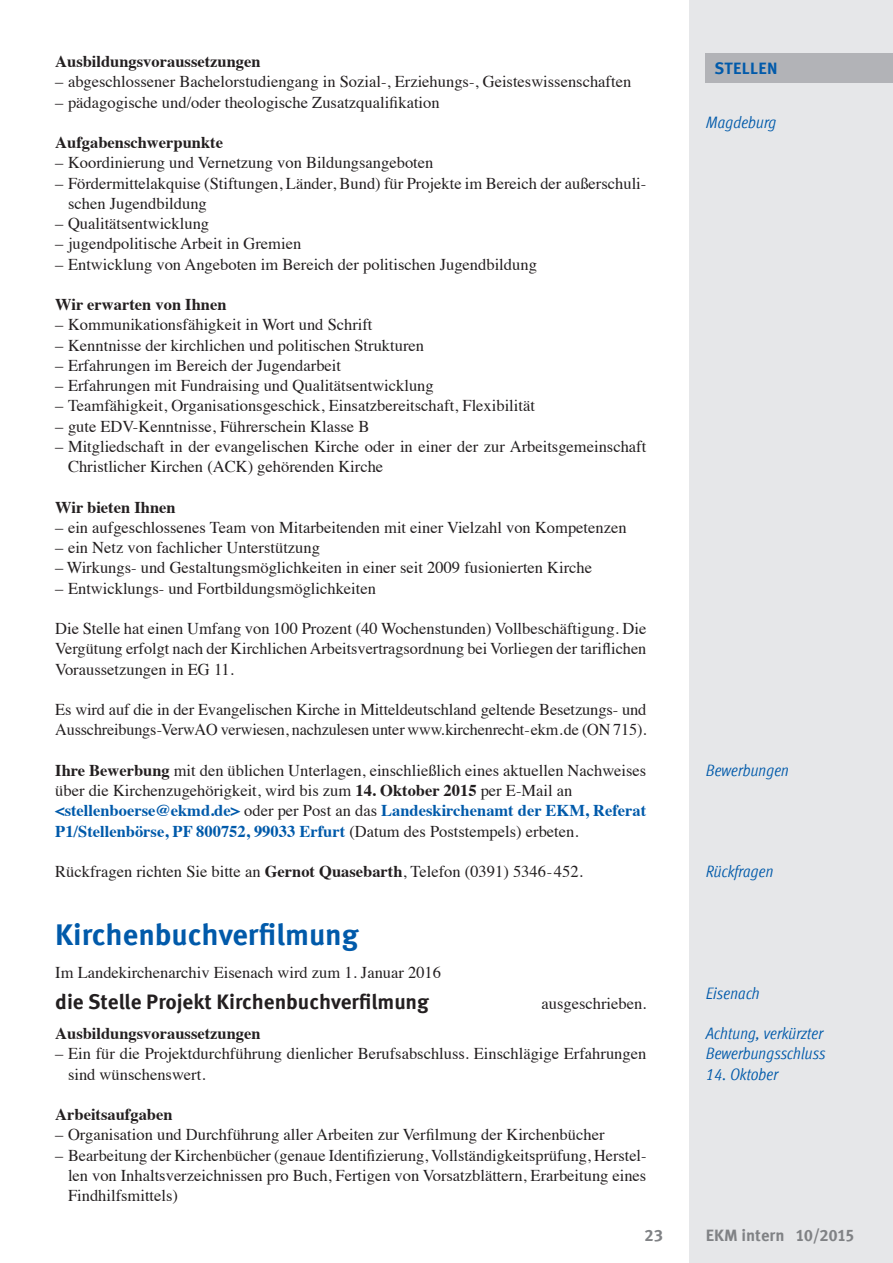
<style>
.page{position:relative;width:893px;height:1263px;background:#fff}
.page>*{position:absolute;margin:0;border:0;box-sizing:border-box;transform-origin:0 0}
.t1{font:700 30px "Meta Offc";color:#015aaa}
.t2{font:700 21px "Meta Offc";color:#231f20}
.t3{font:16.5px/20.2px "Times";color:#231f20}
.t4{font:700 16.5px "Times";color:#231f20}
.t5{font:italic condensed 16.5px/20.2px "Meta Offc";letter-spacing:-.005em;color:#015aaa}
.t6{font:700 16.5px "Meta Offc";color:#808285}
.t7{font:700 16.5px "Meta Offc";letter-spacing:.025em;color:#015aaa}
.s1{font-weight:700}
.s2{font-weight:700;color:#015aaa}
</style>
<div class="page">
<div style="left:689px;top:0;width:204px;height:1263px;background:#e6e7e9"></div>
<div style="left:706px;top:53px;width:187px;height:30px;background:#b2b3b7"></div>
<p class="t4" style="left:55px;top:46px;width:207px">Ausbildungsvoraussetzungen</p>
<p class="t3" style="left:55px;top:70px;width:577px">– abgeschlossener Bachelorstudiengang in Sozial-, Erziehungs-, Geisteswissenschaften</p>
<p class="t3" style="left:55px;top:90px;width:386px">– pädagogische und/oder theologische Zusatzqualifikation</p>
<p class="t4" style="left:55px;top:127px;width:169px">Aufgabenschwerpunkte</p>
<p class="t3" style="left:55px;top:151px;width:380px">– Koordinierung und Vernetzung von Bildungsangeboten</p>
<p class="t3" style="left:68px;top:171px;width:580px;text-indent:-13px">– Fördermittelakquise (Stiftungen, Länder, Bund) für Projekte im Bereich der außerschuli&shy;schen Jugendbildung</p>
<p class="t3" style="left:55px;top:212px;width:155px">– Qualitätsentwicklung</p>
<p class="t3" style="left:55px;top:232px;width:248px">– jugendpolitische Arbeit in Gremien</p>
<p class="t3" style="left:55px;top:252px;width:483px">– Entwicklung von Angeboten im Bereich der politischen Jugendbildung</p>
<p class="t4" style="left:55px;top:289px;width:173px">Wir erwarten von Ihnen</p>
<p class="t3" style="left:55px;top:313px;width:319px">– Kommunikationsfähigkeit in Wort und Schrift</p>
<p class="t3" style="left:55px;top:333px;width:370px">– Kenntnisse der kirchlichen und politischen Strukturen</p>
<p class="t3" style="left:55px;top:354px;width:287px">– Erfahrungen im Bereich der Jugendarbeit</p>
<p class="t3" style="left:55px;top:374px;width:380px">– Erfahrungen mit Fundraising und Qualitätsentwicklung</p>
<p class="t3" style="left:55px;top:394px;width:481px">– Teamfähigkeit, Organisationsgeschick, Einsatzbereitschaft, Flexibilität</p>
<p class="t3" style="left:55px;top:414px;width:316px">– gute EDV-Kenntnisse, Führerschein Klasse B</p>
<p class="t3" style="left:68px;top:435px;width:580px;text-indent:-13px">– Mitgliedschaft in der evangelischen Kirche oder in einer der zur Arbeitsgemeinschaft<br>Christlicher Kirchen (ACK) gehörenden Kirche</p>
<p class="t4" style="left:55px;top:491px;width:122px">Wir bieten Ihnen</p>
<p class="t3" style="left:55px;top:516px;width:573px">– ein aufgeschlossenes Team von Mitarbeitenden mit einer Vielzahl von Kompetenzen</p>
<p class="t3" style="left:55px;top:536px;width:266px">– ein Netz von fachlicher Unterstützung</p>
<p class="t3" style="left:55px;top:556px;width:538px">– Wirkungs- und Gestaltungsmöglichkeiten in einer seit 2009 fusionierten Kirche</p>
<p class="t3" style="left:55px;top:576px;width:322px">– Entwicklungs- und Fortbildungsmöglichkeiten</p>
<p class="t3" style="left:55px;top:617px;width:593px;text-align:justify">Die Stelle hat einen Umfang von 100 Prozent (40 Wochenstunden) Vollbeschäftigung. Die Vergütung erfolgt nach der Kirchlichen Arbeitsvertragsordnung bei Vorliegen der tariflichen Voraussetzungen in EG 11.</p>
<p class="t3" style="left:55px;top:698px;width:593px">Es wird auf die in der Evangelischen Kirche in Mitteldeutschland geltende Besetzungs- und<br>Ausschreibungs-VerwAO verwiesen, nachzulesen unter www.kirchenrecht-ekm.de (ON 715).</p>
<p class="t3" style="left:55px;top:759px;width:593px"><span class="s1">Ihre Bewerbung</span> mit den üblichen Unterlagen, einschließlich eines aktuellen Nachweises über die Kirchenzugehörigkeit, wird bis zum <span class="s1">14. Oktober 2015</span> per E-Mail an <span class="s2">&lt;stellenboerse@ekmd.de&gt;</span> oder per Post an das <span class="s2">Landeskirchenamt der EKM, Referat P1/Stellenbörse, PF 800752, 99033 Erfurt</span> (Datum des Poststempels) erbeten.</p>
<p class="t3" style="left:55px;top:860px;width:529px">Rückfragen richten Sie bitte an <span class="s1">Gernot Quasebarth</span>, Telefon (0391) 5346-452.</p>
<p class="t1" style="left:55px;top:917px;width:305px">Kirchenbuchverfilmung</p>
<p class="t3" style="left:55px;top:961px;width:387px">Im Landekirchenarchiv Eisenach wird zum 1. Januar 2016</p>
<p class="t2" style="left:55px;top:989px;width:375px">die Stelle Projekt Kirchenbuchverfilmung</p>
<p class="t3" style="left:541px;top:992px;width:106px">ausgeschrieben.</p>
<p class="t4" style="left:55px;top:1018px;width:207px">Ausbildungsvoraussetzungen</p>
<p class="t3" style="left:68px;top:1042px;width:580px;text-indent:-13px">– Ein für die Projektdurchführung dienlicher Berufsabschluss. Einschlägige Erfahrungen sind wünschenswert.</p>
<p class="t4" style="left:55px;top:1099px;width:119px">Arbeitsaufgaben</p>
<p class="t3" style="left:55px;top:1123px;width:551px">– Organisation und Durchführung aller Arbeiten zur Verfilmung der Kirchenbücher</p>
<p class="t3" style="left:68px;top:1143px;width:580px;text-align:justify;text-indent:-13px">– Bearbeitung der Kirchenbücher (genaue Identifizierung, Vollständigkeitsprüfung, Herstel&shy;len von Inhaltsverzeichnissen pro Buch, Fertigen von Vorsatzblättern, Erarbeitung eines Findhilfsmittels)</p>
<p class="t7" style="left:714px;top:59px;width:65px">STELLEN</p>
<p class="t5" style="left:706px;top:112px;width:72px">Magdeburg</p>
<p class="t5" style="left:706px;top:760px;width:84px">Bewerbungen</p>
<p class="t5" style="left:706px;top:861px;width:69px">Rückfragen</p>
<p class="t5" style="left:706px;top:983px;width:55px">Eisenach</p>
<p class="t5" style="left:706px;top:1023px;width:121px">Achtung, verkürzter<br>Bewerbungsschluss</p>
<p class="t5" style="left:706px;top:1064px;width:73px">14. Oktober</p>
<p class="t6" style="left:644px;top:1226px;width:20px">23</p>
<p class="t6" style="left:706px;top:1226px;width:150px">EKM intern 10/2015</p>
</div>
